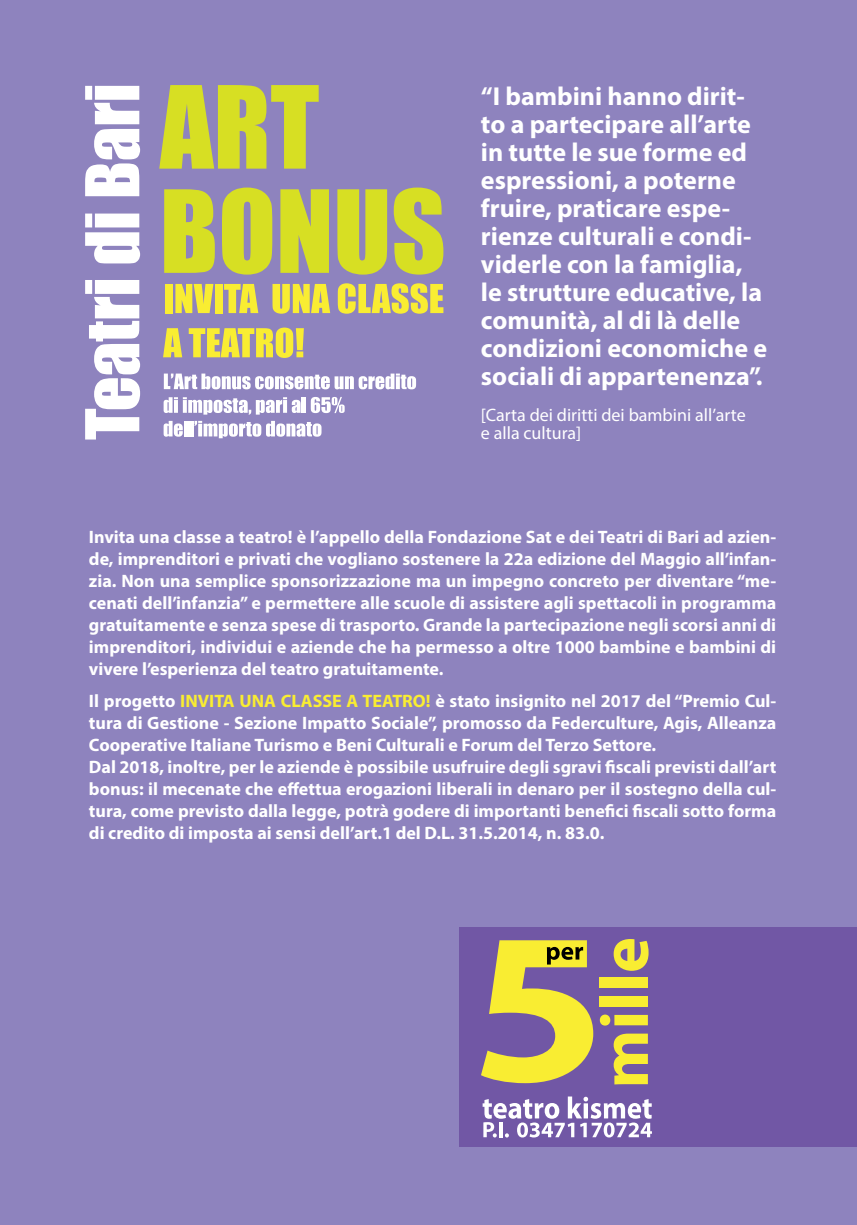
<style>
.page{position:relative;width:857px;height:1225px;background:#fff}
.page>*{position:absolute;margin:0;border:0;box-sizing:border-box;transform-origin:0 0}
.t1{font:700 26px/28px "Myriad Pro";color:#fff}
.t2{font:700 18px/22px "Myriad Pro";color:#fff;text-align:justify}
.t3{font:18px/18px "Myriad Pro";color:#fff}
.s1{color:#f9ed32}
</style>
<div class="page">
<div style="left:0;top:0;width:856px;height:1225px;background:#8e83be"></div>
<div style="left:459px;top:927px;width:397px;height:219px;background:#7157a5"></div>
<svg style="left:159px;top:85px;width:159px;height:84px"></svg>
<svg style="left:164px;top:189px;width:51px;height:84px;background:#ccd238"></svg>
<svg style="left:222px;top:187px;width:50px;height:88px"></svg>
<svg style="left:280px;top:189px;width:49px;height:84px;background:#ced335"></svg>
<svg style="left:337px;top:189px;width:50px;height:86px;background:#cacf3c"></svg>
<svg style="left:393px;top:187px;width:50px;height:88px"></svg>
<svg style="left:164px;top:373px;width:252px;height:16px"></svg>
<svg style="left:163px;top:397px;width:137px;height:18px"></svg>
<hr style="left:302px;top:397px;width:4px;height:16px;background:#fff">
<svg style="left:310px;top:397px;width:34px;height:16px"></svg>
<svg style="left:163px;top:421px;width:20px;height:16px"></svg>
<hr style="left:184px;top:421px;width:4px;height:15px;background:#fff">
<hr style="left:189px;top:421px;width:4px;height:15px;background:#fff">
<svg style="left:194px;top:421px;width:127px;height:17px"></svg>
<div style="left:165px;top:284px;width:7px;height:29px;background:#f9ed32"></div>
<svg style="left:175px;top:284px;width:38px;height:29px"></svg>
<div style="left:214px;top:284px;width:8px;height:29px;background:#f9ed32"></div>
<svg style="left:224px;top:284px;width:34px;height:29px"></svg>
<svg style="left:272px;top:284px;width:58px;height:30px"></svg>
<svg style="left:337px;top:283px;width:106px;height:31px"></svg>
<svg style="left:163px;top:328px;width:19px;height:29px"></svg>
<svg style="left:189px;top:327px;width:115px;height:31px"></svg>
<svg style="left:85px;top:280px;width:55px;height:159px"></svg>
<svg style="left:85px;top:213px;width:55px;height:50px"></svg>
<svg style="left:85px;top:86px;width:55px;height:110px"></svg>
<svg style="left:481px;top:940px;width:112px;height:143px"></svg>
<svg style="left:613px;top:1033px;width:34px;height:51px"></svg>
<svg style="left:599px;top:1014px;width:48px;height:11px"></svg>
<div style="left:599px;top:996px;width:48px;height:10px;background:#f9ed32"></div>
<div style="left:599px;top:977px;width:48px;height:10px;background:#f9ed32"></div>
<svg style="left:613px;top:939px;width:35px;height:31px"></svg>
<svg style="left:482px;top:1096px;width:169px;height:41px"></svg>
<p class="t1" style="left:480px;top:81px;width:287px">“I bambini hanno dirit&shy;to a partecipare all’arte in tutte le sue forme ed espressioni, a poterne fruire, praticare espe&shy;rienze culturali e condi&shy;viderle con la famiglia, le strutture educative, la comunità, al di là delle condizioni economiche e sociali di appartenenza”.</p>
<p class="t3" style="left:480px;top:405px;width:266px">[Carta dei diritti dei bambini all’arte e alla cultura]</p>
<p class="t2" style="left:89px;top:526px;width:688px">Invita una classe a teatro! è l’appello della Fondazione Sat e dei Teatri di Bari ad azien&shy;de, imprenditori e privati che vogliano sostenere la 22a edizione del Maggio all’infan&shy;zia. Non una semplice sponsorizzazione ma un impegno concreto per diventare “me&shy;cenati dell’infanzia” e permettere alle scuole di assistere agli spettacoli in programma gratuitamente e senza spese di trasporto. Grande la partecipazione negli scorsi anni di imprenditori, individui e aziende che ha permesso a oltre 1000 bambine e bambini di vivere l’esperienza del teatro gratuitamente.</p>
<p class="t2" style="left:89px;top:690px;width:688px;text-align:left">Il progetto <span class="s1">INVITA UNA CLASSE A TEATRO!</span> è stato insignito nel 2017 del “Premio Cul&shy;tura di Gestione - Sezione Impatto Sociale”, promosso da Federculture, Agis, Alleanza Cooperative Italiane Turismo e Beni Culturali e Forum del Terzo Settore.<br>Dal 2018, inoltre, per le aziende è possibile usufruire degli sgravi fiscali previsti dall’art bonus: il mecenate che effettua erogazioni liberali in denaro per il sostegno della cul&shy;tura, come previsto dalla legge, potrà godere di importanti benefici fiscali sotto forma di credito di imposta ai sensi dell’art.1 del D.L. 31.5.2014, n. 83.0.</p>
</div>
